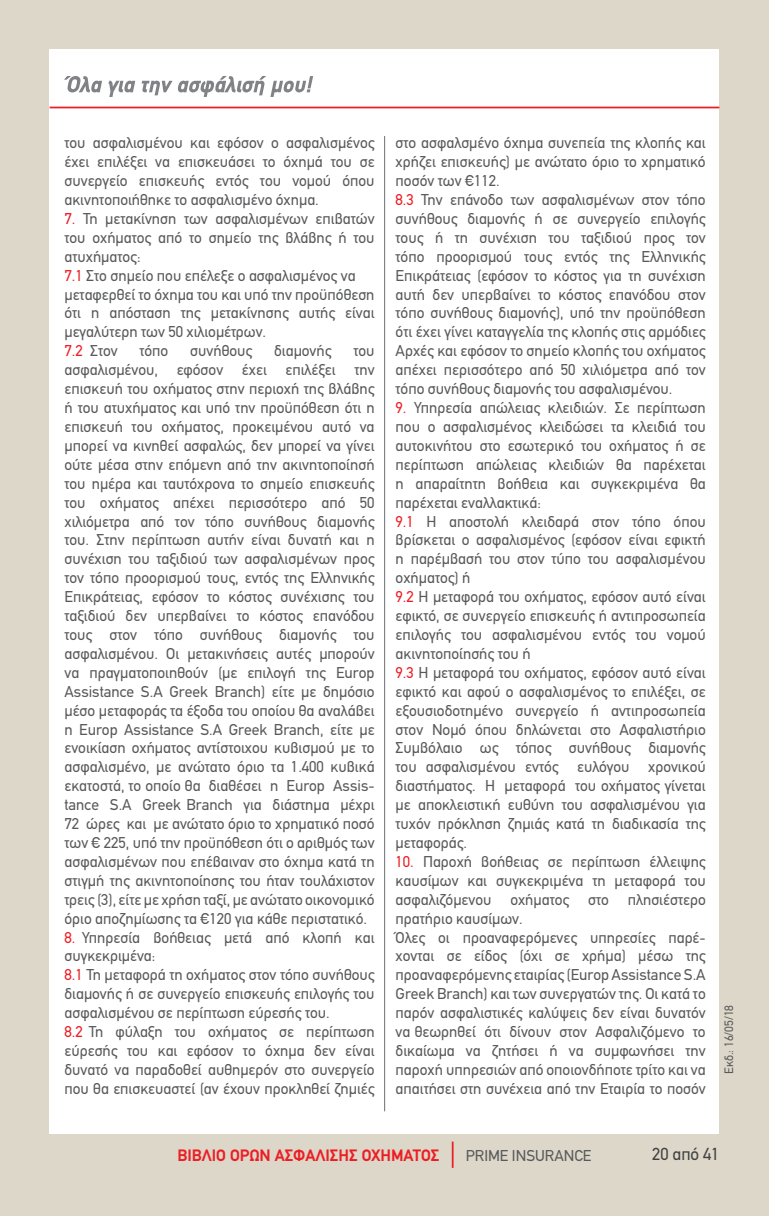
<style>
.page{position:relative;width:769px;height:1216px;background:#fff}
.page>*{position:absolute;margin:0;border:0;box-sizing:border-box;transform-origin:0 0}
.t1{font:17.5px "PF Din Text";color:#414042}
.t2{font:700 16.62px "PF Din Text";color:#ed1d24}
.t3{font:15.75px/18.9px "PF Din Text";color:#58595b}
.t4{font:12.25px "PF Din Text";color:#58595b}
.s1{color:#ed1d24}
</style>
<div class="page">
<div style="left:0;top:0;width:769px;height:1215px;background:#dcd7c8"></div>
<div style="left:50px;top:50px;width:669px;height:1084px;background:#fff"></div>
<hr style="left:384px;top:136px;width:1px;height:975px;background:#6d6e71">
<svg style="left:64px;top:76px;width:38px;height:16px"></svg>
<svg style="left:108px;top:80px;width:27px;height:17px"></svg>
<svg style="left:142px;top:76px;width:171px;height:21px"></svg>
<hr style="left:50px;top:107px;width:669px;height:1px;background:#ed1d24">
<svg style="left:452px;top:1141px;width:1px;height:26px"></svg>
<p class="t3" style="left:64px;top:133px;width:312px;text-align:justify">του ασφαλισµένου και εφόσον ο ασφαλισµένος έχει επιλέξει να επισκευάσει το όχηµά του σε συνεργείο επισκευής εντός του νοµού όπου ακινητοποιήθηκε το ασφαλισµένο όχηµα.</p>
<p class="t3" style="left:64px;top:209px;width:312px"><span class="s1">7.</span> Τη µετακίνηση των ασφαλισµένων επιβατών του οχήµατος από το σηµείο της βλάβης ή του ατυχήµατος:<br><span class="s1">7.1</span> Στο σηµείο που επέλεξε ο ασφαλισµένος να µεταφερθεί το όχηµα του και υπό την προϋπόθεση ότι η απόσταση της µετακίνησης αυτής είναι µεγαλύτερη των 50 χιλιοµέτρων.<br><span class="s1">7.2</span> Στον</p>
<p class="t3" style="left:140px;top:341px;width:30px">τόπο</p>
<p class="t3" style="left:190px;top:341px;width:64px">συνήθους</p>
<p class="t3" style="left:274px;top:341px;width:59px">διαµονής</p>
<p class="t3" style="left:64px;top:341px;width:312px;text-align:justify;text-indent:289px">του ασφαλισµένου, εφόσον έχει επιλέξει την επισκευή του οχήµατος στην περιοχή της βλάβης ή του ατυχήµατος και υπό την προϋπόθεση ότι η επισκευή του οχήµατος, προκειµένου αυτό να µπορεί να κινηθεί ασφαλώς, δεν µπορεί να γίνει ούτε µέσα στην επόµενη από την ακινητοποίησή του ηµέρα και ταυτόχρονα το σηµείο επισκευής του οχήµατος απέχει περισσότερο από 50 χιλιόµετρα από τον τόπο συνήθους διαµονής του. Στην περίπτωση αυτήν είναι δυνατή και η συνέχιση του ταξιδιού των ασφαλισµένων προς τον τόπο προορισµού τους, εντός της Ελληνικής Επικράτειας, εφόσον το κόστος συνέχισης του ταξιδιού δεν υπερβαίνει το κόστος επανόδου τους στον τόπο συνήθους διαµονής του ασφαλισµένου. Οι µετακινήσεις αυτές µπορούν να πραγµατοποιηθούν (µε επιλογή της Europ Assistance S.A Greek Branch) είτε µε δηµόσιο µέσο µεταφοράς τα έξοδα του οποίου θα αναλάβει η Europ Assistance S.A Greek Branch, είτε µε ενοικίαση οχήµατος αντίστοιχου κυβισµού µε το ασφαλισμένο, µε ανώτατο όριο τα 1.400 κυβικά εκατοστά, το οποίο θα διαθέσει η Europ Assis&shy;tance S.A Greek Branch για διάστηµα µέχρι 72 ώρες και µε ανώτατο όριο το χρηµατικό ποσό των € 225, υπό την προϋπόθεση ότι ο αριθµός των ασφαλισµένων που επέβαιναν στο όχηµα κατά τη στιγµή της ακινητοποίησης του ήταν τουλάχιστον τρεις (3), είτε µε χρήση ταξί, µε ανώτατο οικονοµικό όριο αποζηµίωσης τα €120 για κάθε περιστατικό.</p>
<p class="t3" style="left:64px;top:927px;width:312px"><span class="s1">8.</span> Υπηρεσία βοήθειας µετά από κλοπή και συγκεκριµένα:<br><span class="s1">8.1</span> Τη µεταφορά τη οχήµατος στον τόπο συνήθους διαµονής ή σε συνεργείο επισκευής επιλογής του ασφαλισµένου σε περίπτωση εύρεσής του.<br><span class="s1">8.2</span> Τη φύλαξη του οχήµατος σε περίπτωση εύρεσής του και εφόσον το όχηµα δεν είναι δυνατό να παραδοθεί αυθηµερόν στο συνεργείο που θα επισκευαστεί (αν έχουν προκληθεί ζηµιές</p>
<p class="t3" style="left:396px;top:133px;width:312px">στο ασφαλσµένο όχηµα συνεπεία της κλοπής και χρήζει επισκευής) µε ανώτατο όριο το χρηµατικό ποσόν των €112.<br><span class="s1">8.3</span> Την επάνοδο των ασφαλισµένων στον τόπο συνήθους διαµονής ή σε συνεργείο επιλογής τους ή τη συνέχιση του ταξιδιού προς τον τόπο προορισµού τους εντός της Ελληνικής Επικράτειας (εφόσον το κόστος για τη συνέχιση αυτή δεν υπερβαίνει το κόστος επανόδου στον τόπο συνήθους διαµονής), υπό την προϋπόθεση ότι έχει γίνει καταγγελία της κλοπής στις αρµόδιες Αρχές και εφόσον το σηµείο κλοπής του οχήµατος απέχει περισσότερο από 50 χιλιόµετρα από τον τόπο συνήθους διαµονής του ασφαλισµένου.</p>
<p class="t3" style="left:396px;top:398px;width:312px"><span class="s1">9.</span> Υπηρεσία απώλειας κλειδιών. Σε περίπτωση που ο ασφαλισµένος κλειδώσει τα κλειδιά του αυτοκινήτου στο εσωτερικό του οχήµατος ή σε περίπτωση απώλειας κλειδιών θα παρέχεται η απαραίτητη βοήθεια και συγκεκριµένα θα παρέχεται εναλλακτικά:<br><span class="s1">9.1</span> Η αποστολή κλειδαρά στον τόπο όπου βρίσκεται ο ασφαλισµένος (εφόσον είναι εφικτή η παρέµβασή του στον τύπο του ασφαλισµένου οχήµατος) ή<br><span class="s1">9.2</span> Η µεταφορά του οχήµατος, εφόσον αυτό είναι εφικτό, σε συνεργείο επισκευής ή αντιπροσωπεία επιλογής του ασφαλισµένου εντός του νοµού ακινητοποίησής του ή<br><span class="s1">9.3</span> Η µεταφορά του οχήµατος, εφόσον αυτό είναι εφικτό και αφού ο ασφαλισµένος το επιλέξει, σε εξουσιοδοτηµένο συνεργείο ή αντιπροσωπεία στον Νοµό όπου δηλώνεται στο Ασφαλιστήριο Συμβόλαιο ως τόπος συνήθους διαµονής του ασφαλισµένου εντός ευλόγου χρονικού διαστήματος. Η µεταφορά του οχήµατος γίνεται µε αποκλειστική ευθύνη του ασφαλισµένου για τυχόν πρόκληση ζηµιάς κατά τη διαδικασία της µεταφοράς.</p>
<p class="t3" style="left:396px;top:852px;width:312px"><span class="s1">10.</span> Παροχή βοήθειας σε περίπτωση έλλειψης καυσίµων και συγκεκριµένα τη µεταφορά του ασφαλιζόµενου οχήµατος στο πλησιέστερο πρατήριο καυσίµων.<br>Όλες οι προαναφερόµενες υπηρεσίες παρέ&shy;χονται σε είδος (όχι σε χρήµα) µέσω της προαναφερόµενης εταιρίας (Europ Assistance S.A Greek Branch) και των συνεργατών της. Οι κατά το παρόν ασφαλιστικές καλύψεις δεν είναι δυνατόν να θεωρηθεί ότι δίνουν στον Ασφαλιζόµενο το δικαίωµα να ζητήσει ή να συµφωνήσει την παροχή υπηρεσιών από οποιονδήποτε τρίτο και να απαιτήσει στη συνέχεια από την Εταιρία το ποσόν</p>
<p class="t4" style="left:722px;top:1074px;width:71px;rotate:-90deg">Εκδ.: 16/05/18</p>
<p class="t2" style="left:177px;top:1145px;width:262px">βιβλιο ορων ασφαλισης οχηματος</p>
<p class="t3" style="left:466px;top:1145px;width:127px">prime insurance</p>
<p class="t1" style="left:652px;top:1143px;width:69px">20 από 41</p>
</div>
